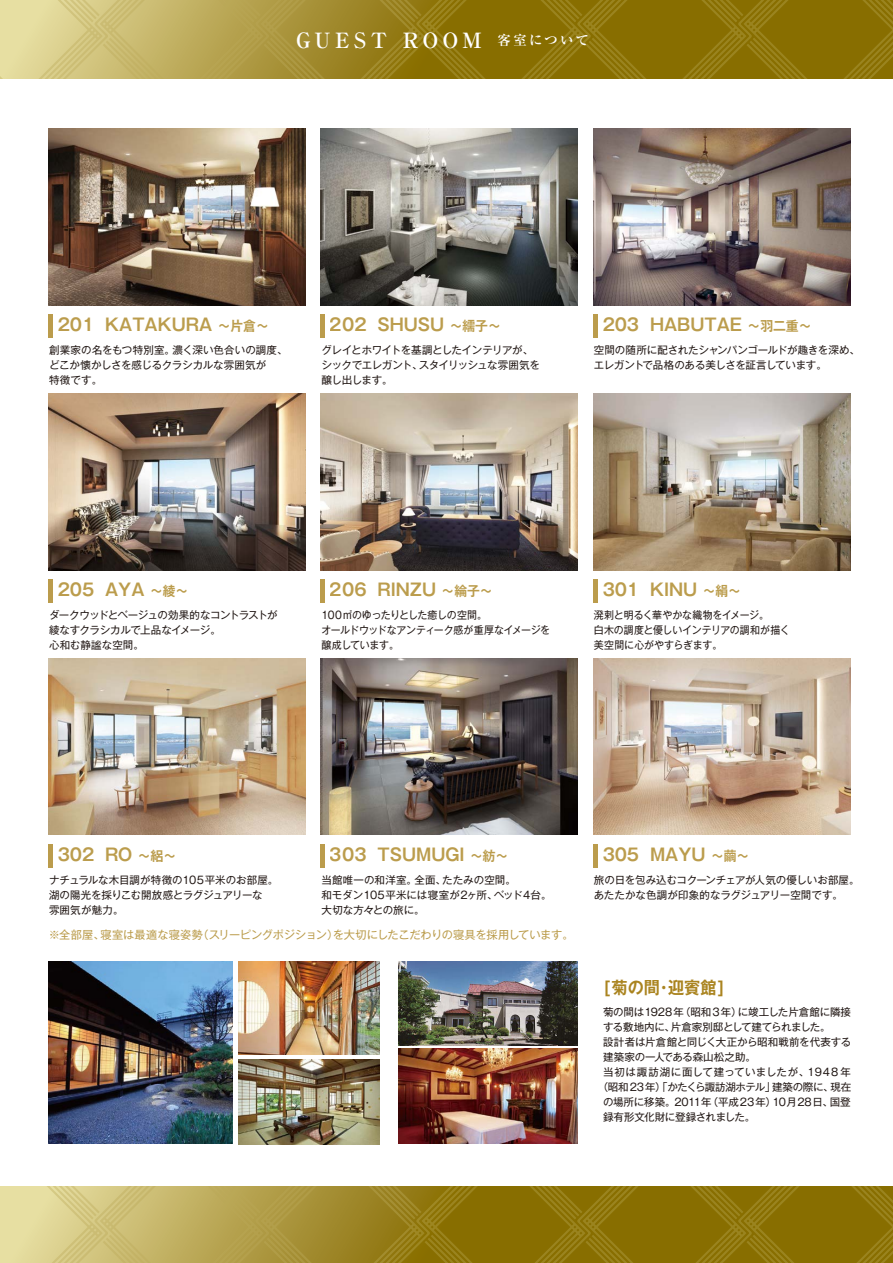
<style>
.page{position:relative;width:893px;height:1263px;background:#fff}
.page>*{position:absolute;margin:0;border:0;box-sizing:border-box;transform-origin:0 0}
.t1{font:700 21px "Ryumin Pr 6 N";letter-spacing:.195em;color:#fff}
.t2{font:700 17.1px "Gothic MB101 Pro De";color:#aa8420;scale:.95 1}
.t3{font:11.25px "Gothic MB101 Pro";letter-spacing:-.015em;color:#aa8420}
.t4{font:10.5px/15px "Gothic MB101 Pro";letter-spacing:-.015em;color:#221815}
.t5{font:10.5px/15px "Gothic MB101 Pro";letter-spacing:.005em;color:#221815}
.t6{font:10.5px/15px "Gothic MB101 Pro";letter-spacing:-.04em;color:#221815}
.t7{font:10.5px/15px "Gothic MB101 Pro";letter-spacing:-.015em;color:#221815;scale:.95 1}
.t8{font:10.5px/15px "Gothic MB101 Pro";letter-spacing:-.035em;color:#221815;scale:.95 1}
.t9{font:10.5px "Gothic MB101 Pro";letter-spacing:-.035em;color:#221815}
.t10{font:10.5px "Gothic MB101 Pro";letter-spacing:.06em;color:#221815}
.s1{font-size:13.5px}
</style>
<div class="page">
<svg style="left:0;top:1186px;width:893px;height:77px;background:#a28c2d"></svg>
<svg style="left:0;top:0;width:893px;height:79px;background:#a18b2b"></svg>
<img style="left:48px;top:129px;width:257px;height:176px">
<div style="left:48px;top:314px;width:5px;height:24px;background:#bb9c4c"></div>
<img style="left:321px;top:129px;width:257px;height:176px">
<hr style="left:321px;top:314px;width:4px;height:24px;background:#bb9c4c">
<img style="left:593px;top:129px;width:257px;height:176px">
<div style="left:593px;top:314px;width:5px;height:24px;background:#bb9c4c"></div>
<img style="left:48px;top:394px;width:257px;height:176px">
<div style="left:48px;top:579px;width:5px;height:24px;background:#bb9c4c"></div>
<img style="left:321px;top:394px;width:257px;height:176px">
<hr style="left:321px;top:579px;width:4px;height:24px;background:#bb9c4c">
<img style="left:593px;top:394px;width:257px;height:176px">
<div style="left:593px;top:579px;width:5px;height:24px;background:#bb9c4c"></div>
<img style="left:48px;top:658px;width:257px;height:177px">
<div style="left:48px;top:844px;width:5px;height:24px;background:#bb9c4c"></div>
<img style="left:321px;top:658px;width:257px;height:177px">
<hr style="left:321px;top:844px;width:4px;height:24px;background:#bb9c4c">
<img style="left:593px;top:658px;width:257px;height:177px">
<div style="left:593px;top:844px;width:5px;height:24px;background:#bb9c4c"></div>
<img style="left:48px;top:962px;width:184px;height:182px">
<img style="left:238px;top:962px;width:141px;height:93px">
<img style="left:238px;top:1060px;width:141px;height:84px">
<img style="left:399px;top:962px;width:179px;height:83px">
<img style="left:399px;top:1049px;width:179px;height:94px">
<h1 class="t1" style="left:296px;top:23px;width:294px">GUEST ROOM <span class="s1">客室について</span></h1>
<h2 class="t2" style="left:58px;top:310px;width:224px">201 KATAKURA <span class="s1">～片倉～</span></h2>
<p class="t5" style="left:49px;top:341px;width:240px">創業家の名をもつ特別室。濃く深い色合いの調度、どこか懐かしさを感じるクラシカルな雰囲気が<br>特徴です。</p>
<h2 class="t2" style="left:330px;top:310px;width:181px">202 SHUSU <span class="s1">～繻子～</span></h2>
<p class="t6" style="left:321px;top:341px;width:220px">グレイとホワイトを基調としたインテリアが、シックでエレガント、スタイリッシュな雰囲気を醸し出します。</p>
<h2 class="t2" style="left:602px;top:310px;width:222px">203 HABUTAE <span class="s1">～羽二重～</span></h2>
<p class="t4" style="left:594px;top:341px;width:268px">空間の随所に配されたシャンパンゴールドが趣きを深め、エレガントで品格のある美しさを証言しています。</p>
<h2 class="t2" style="left:58px;top:575px;width:139px">205 AYA <span class="s1">～綾～</span></h2>
<p class="t6" style="left:49px;top:606px;width:230px">ダークウッドとベージュの効果的なコントラストが綾なすクラシカルで上品なイメージ。<br>心和む静謐な空間。</p>
<h2 class="t2" style="left:330px;top:575px;width:173px">206 RINZU <span class="s1">～綸子～</span></h2>
<p class="t8" style="left:321px;top:606px;width:242px">100㎡のゆったりとした癒しの空間。<br>オールドウッドなアンティーク感が重厚なイメージを醸成しています。</p>
<h2 class="t2" style="left:602px;top:575px;width:147px">301 KINU <span class="s1">～絹～</span></h2>
<p class="t7" style="left:594px;top:606px;width:208px">溌剌と明るく華やかな織物をイメージ。<br>白木の調度と優しいインテリアの調和が描く美空間に心がやすらぎます。</p>
<h2 class="t2" style="left:58px;top:840px;width:126px">302 RO <span class="s1">～絽～</span></h2>
<p class="t4" style="left:49px;top:871px;width:231px">ナチュラルな木目調が特徴の105平米のお部屋。湖の陽光を採りこむ開放感とラグジュアリーな<br>雰囲気が魅力。</p>
<h2 class="t2" style="left:330px;top:840px;width:189px">303 TSUMUGI <span class="s1">～紡～</span></h2>
<p class="t5" style="left:321px;top:871px;width:232px">当館唯一の和洋室。全面、たたみの空間。<br>和モダン105平米には寝室が2ヶ所、ベッド4台。大切な方々との旅に。</p>
<h2 class="t2" style="left:602px;top:840px;width:156px">305 MAYU <span class="s1">～繭～</span></h2>
<p class="t4" style="left:594px;top:871px;width:267px">旅の日を包み込むコクーンチェアが人気の優しいお部屋。あたたかな色調が印象的なラグジュアリー空間です。</p>
<p class="t3" style="left:48px;top:925px;width:527px">※全部屋、寝室は最適な寝姿勢（スリーピングポジション）を大切にしたこだわりの寝具を採用しています。</p>
<h2 class="t2" style="left:604px;top:973px;width:128px">[菊の間・迎賓館]</h2>
<p class="t4" style="left:603px;top:1003px;width:249px">菊の間は1928年（昭和3年）に竣工した片倉館に隣接</p>
<p class="t4" style="left:603px;top:1018px;width:229px">する敷地内に、片倉家別邸として建てられました。</p>
<p class="t4" style="left:603px;top:1033px;width:250px">設計者は片倉館と同じく大正から昭和戦前を代表する</p>
<p class="t4" style="left:603px;top:1048px;width:154px">建築家の一人である森山松之助。</p>
<p class="t10" style="left:603px;top:1064px;width:250px">当初は諏訪湖に面して建っていましたが、1948 年</p>
<p class="t9" style="left:598px;top:1079px;width:255px">（昭和23 年）「かたくら諏訪湖ホテル」建築の際に、現在</p>
<p class="t4" style="left:603px;top:1093px;width:249px">の場所に移築。2011年（平成23年）10月28日、国登</p>
<p class="t4" style="left:603px;top:1108px;width:154px">録有形文化財に登録されました。</p>
</div>
